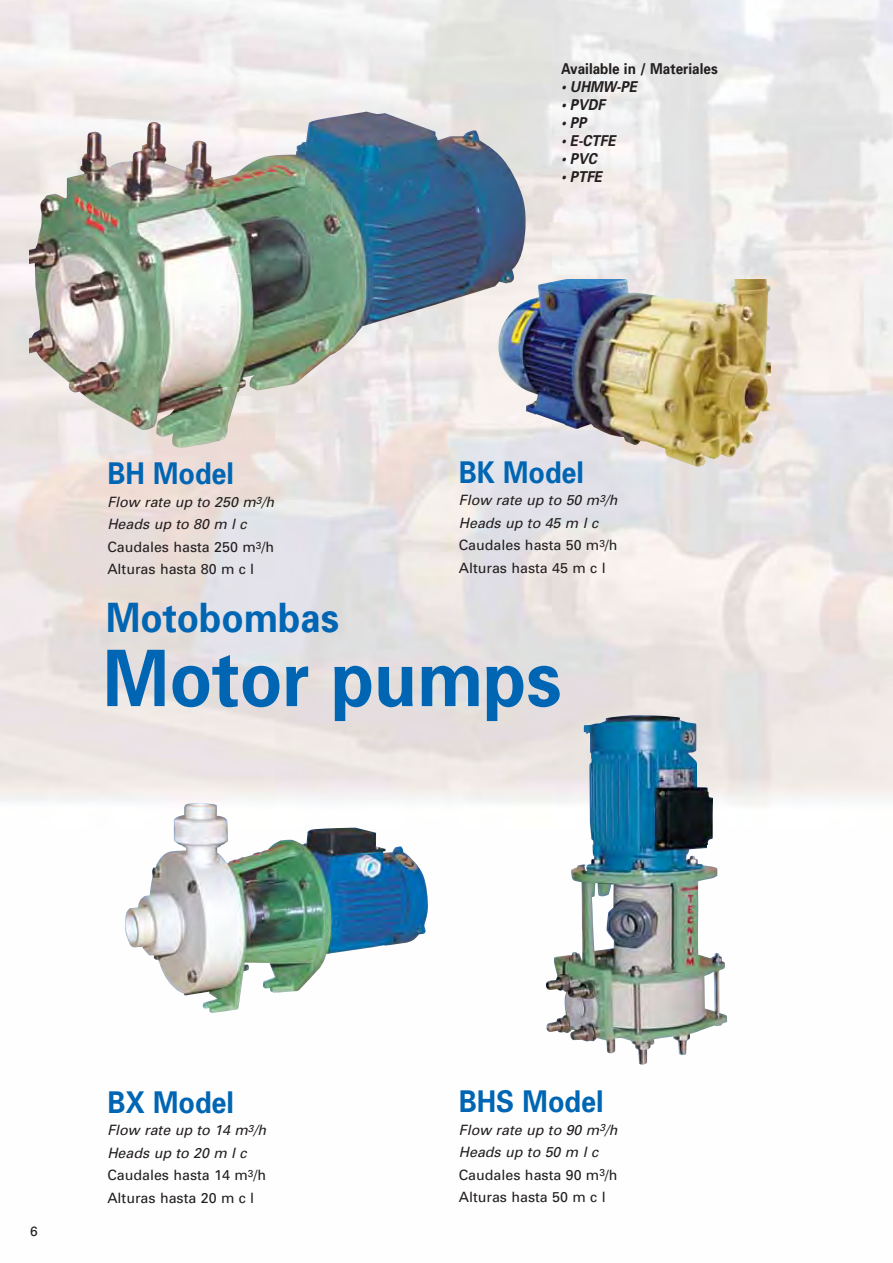
<style>
.page{position:relative;width:893px;height:1263px;background:#fff}
.page>*{position:absolute;margin:0;border:0;box-sizing:border-box;transform-origin:0 0}
.t1{font:700 78px "Univers";color:#0066b3;scale:.9 1}
.t2{font:700 40.5px "Univers";color:#0066b3;scale:.9 1}
.t3{font:700 30px "Univers";color:#0066b3;scale:.9 1}
.t4{font:italic 700 15px "Univers";color:#231f20;scale:.9 1}
.t5{font:700 15px "Univers";color:#231f20;scale:.9 1}
.t6{font:14.25px/22.5px "Univers";color:#231f20}
.t7{font:13.5px "Univers";color:#231f20}
.s1{font-style:italic}
</style>
<div class="page">
<img style="left:0;top:0;width:893px;height:1034px">
<img style="left:570px;top:715px;width:157px;height:350px">
<img style="left:30px;top:112px;width:497px;height:336px">
<img style="left:526px;top:280px;width:244px;height:187px">
<img style="left:125px;top:802px;width:303px;height:211px">
<h3 class="t3" style="left:107px;top:463px;width:142px">BH Model</h3>
<p class="t6" style="left:107px;top:492px;width:168px"><span class="s1">Flow rate up to 250 m</span><sup>3</sup><span class="s1">/h<br>Heads up to 80 m l c<br></span>Caudales hasta 250 m<sup>3</sup>/h<br>Alturas hasta 80 m c l</p>
<p class="t5" style="left:561px;top:63px;width:176px">Available in / Materiales</p>
<p class="t4" style="left:561px;top:81px;width:86px">• UHMW-PE</p>
<p class="t4" style="left:561px;top:99px;width:51px">• PVDF</p>
<p class="t4" style="left:561px;top:117px;width:30px">• PP</p>
<p class="t4" style="left:561px;top:135px;width:62px">• E-CTFE</p>
<p class="t4" style="left:561px;top:153px;width:41px">• PVC</p>
<p class="t4" style="left:561px;top:171px;width:47px">• PTFE</p>
<h3 class="t3" style="left:459px;top:461px;width:141px">BK Model</h3>
<p class="t6" style="left:459px;top:490px;width:160px"><span class="s1">Flow rate up to 50 m</span><sup>3</sup><span class="s1">/h<br>Heads up to 45 m l c<br></span>Caudales hasta 50 m<sup>3</sup>/h<br>Alturas hasta 45 m c l</p>
<h2 class="t2" style="left:106px;top:603px;width:260px">Motobombas</h2>
<h1 class="t1" style="left:103px;top:650px;width:511px">Motor pumps</h1>
<p class="t7" style="left:30px;top:1227px;width:9px">6</p>
<h3 class="t3" style="left:107px;top:1091px;width:142px">BX Model</h3>
<p class="t6" style="left:107px;top:1120px;width:160px"><span class="s1">Flow rate up to 14 m</span><sup>3</sup><span class="s1">/h<br>Heads up to 20 m l c<br></span>Caudales hasta 14 m<sup>3</sup>/h<br>Alturas hasta 20 m c l</p>
<h3 class="t3" style="left:459px;top:1090px;width:162px">BHS Model</h3>
<p class="t6" style="left:459px;top:1119px;width:160px"><span class="s1">Flow rate up to 90 m</span><sup>3</sup><span class="s1">/h<br>Heads up to 50 m l c<br></span>Caudales hasta 90 m<sup>3</sup>/h<br>Alturas hasta 50 m c l</p>
</div>
